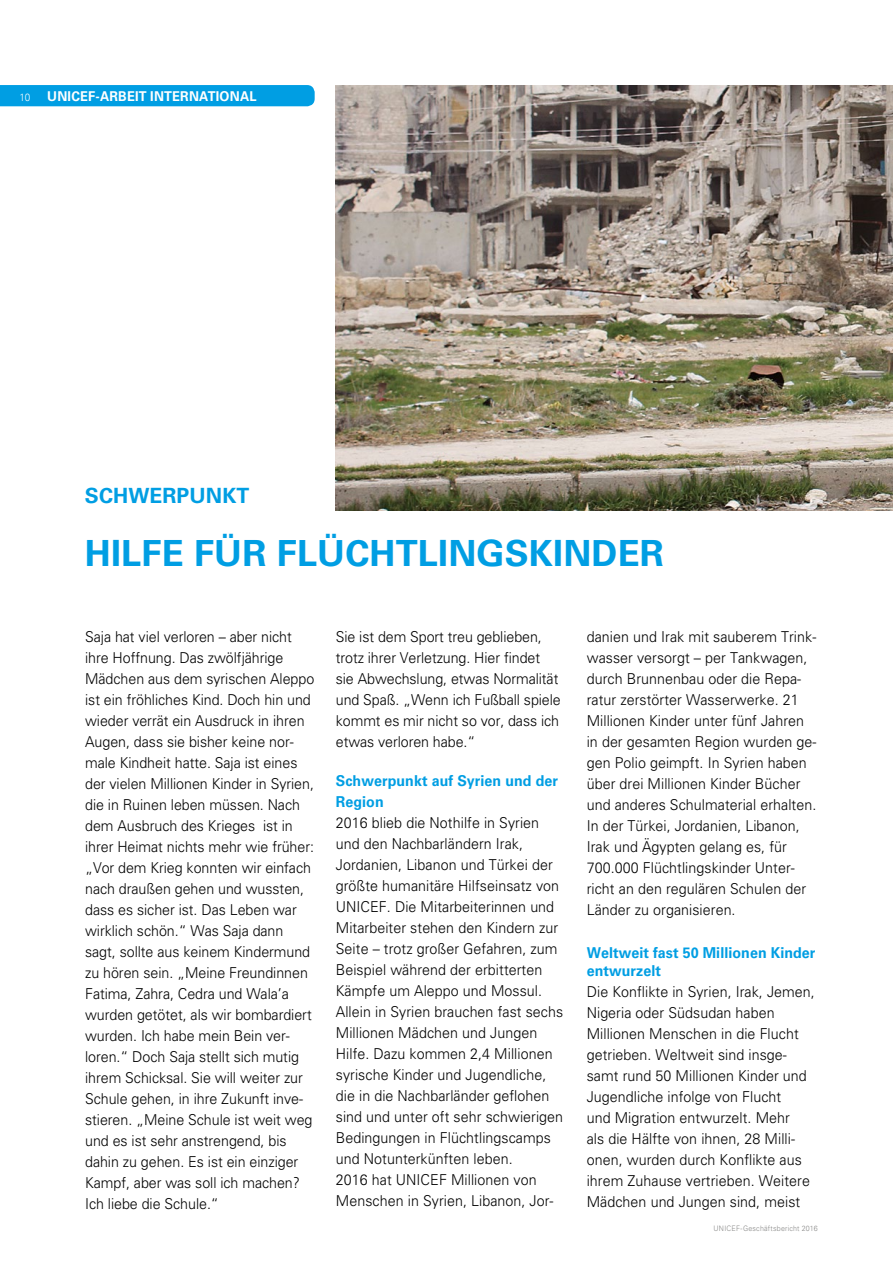
<style>
.page{position:relative;width:893px;height:1263px;background:#fff}
.page>*{position:absolute;margin:0;border:0;box-sizing:border-box;transform-origin:0 0}
.t1{font:700 36px "Univers LT Std";letter-spacing:.005em;color:#009ee3}
.t2{font:700 21px "Univers LT Std";letter-spacing:.005em;color:#009ee3}
.t3{font:300 15px/21px "Univers LT Std";letter-spacing:.005em;color:#000;scale:.95 1}
.t4{font:700 15px/21px "Univers LT Std";letter-spacing:.005em;color:#009ee3;scale:.95 1}
.t5{font:700 13.5px "Univers LT Std";letter-spacing:.015em;color:#fff;scale:.95 1}
.t6{font:300 10.5px "Univers LT Std";color:#fff;scale:.95 1}
.t7{font:300 7.5px "Univers LT Std";letter-spacing:.025em;color:#878786;scale:.95 1}
</style>
<div class="page">
<div style="left:0;top:85px;width:315px;height:21px;background:#009ee3"></div>
<img style="left:335px;top:85px;width:558px;height:425px">
<p class="t6" style="left:19px;top:91px;width:13px">10</p>
<p class="t5" style="left:47px;top:88px;width:222px">UNICEF-ARBEIT INTERNATIONAL</p>
<h2 class="t2" style="left:85px;top:483px;width:166px">SCHWERPUNKT</h2>
<h1 class="t1" style="left:85px;top:532px;width:580px">HILFE FÜR FLÜCHTLINGSKINDER</h1>
<p class="t3" style="left:85px;top:626px;width:243px">Saja hat viel verloren – aber nicht ihre Hoffnung. Das zwölfjährige Mädchen aus dem syrischen Aleppo ist ein fröhliches Kind. Doch hin und wieder verrät ein Ausdruck in ihren Augen, dass sie bisher keine nor&shy;male Kindheit hatte. Saja ist eines der vielen Millionen Kinder in Syrien, die in Ruinen leben müssen. Nach dem Ausbruch des Krieges ist in ihrer Heimat nichts mehr wie früher: „Vor dem Krieg konnten wir einfach nach draußen gehen und wussten, dass es sicher ist. Das Leben war wirklich schön.“ Was Saja dann sagt, sollte aus keinem Kindermund zu hören sein. „Meine Freundinnen Fatima, Zahra, Cedra und Wala’a wurden getötet, als wir bombardiert wurden. Ich habe mein Bein ver&shy;loren.“ Doch Saja stellt sich mutig ihrem Schicksal. Sie will weiter zur Schule gehen, in ihre Zukunft inve&shy;stieren. „Meine Schule ist weit weg und es ist sehr anstrengend, bis dahin zu gehen. Es ist ein einziger Kampf, aber was soll ich machen?<br>Ich liebe die Schule.“</p>
<p class="t3" style="left:336px;top:626px;width:238px">Sie ist dem Sport treu geblieben, trotz ihrer Verletzung. Hier findet sie Abwechslung, etwas Normalität und Spaß. „Wenn ich Fußball spiele kommt es mir nicht so vor, dass ich etwas verloren habe.“</p>
<p class="t4" style="left:336px;top:770px;width:235px">Schwerpunkt auf Syrien und der<br>Region</p>
<p class="t3" style="left:336px;top:812px;width:241px">2016 blieb die Nothilfe in Syrien und den Nachbarländern Irak, Jordanien, Libanon und Türkei der größte humanitäre Hilfseinsatz von UNICEF. Die Mitarbeiterinnen und Mitarbeiter stehen den Kindern zur Seite – trotz großer Gefahren, zum Beispiel während der erbitterten Kämpfe um Aleppo und Mossul.<br>Allein in Syrien brauchen fast sechs Millionen Mädchen und Jungen Hilfe. Dazu kommen 2,4 Millionen syrische Kinder und Jugendliche, die in die Nachbarländer geflohen sind und unter oft sehr schwierigen Bedingungen in Flüchtlingscamps und Notunterkünften leben.<br>2016 hat UNICEF Millionen von Menschen in Syrien, Libanon, Jor-</p>
<p class="t3" style="left:587px;top:626px;width:243px">danien und Irak mit sauberem Trink&shy;wasser versorgt – per Tankwagen, durch Brunnenbau oder die Repa&shy;ratur zerstörter Wasserwerke. 21<br>Millionen Kinder unter fünf Jahren in der gesamten Region wurden ge&shy;gen Polio geimpft. In Syrien haben über drei Millionen Kinder Bücher und anderes Schulmaterial erhalten.<br>In der Türkei, Jordanien, Libanon, Irak und Ägypten gelang es, für 700.000 Flüchtlingskinder Unter&shy;richt an den regulären Schulen der Länder zu organisieren.</p>
<p class="t4" style="left:587px;top:944px;width:242px;line-height:18px">Weltweit fast 50 Millionen Kinder entwurzelt</p>
<p class="t3" style="left:587px;top:981px;width:242px">Die Konflikte in Syrien, Irak, Jemen,<br>Nigeria oder Südsudan haben<br>Millionen Menschen in die Flucht getrieben. Weltweit sind insge&shy;samt rund 50 Millionen Kinder und<br>Jugendliche infolge von Flucht<br>und Migration entwurzelt. Mehr<br>als die Hälfte von ihnen, 28 Milli&shy;onen, wurden durch Konflikte aus ihrem Zuhause vertrieben. Weitere<br>Mädchen und Jungen sind, meist</p>
<p class="t7" style="left:714px;top:1223px;width:111px">UNICEF-Geschäftsbericht 2016</p>
</div>
